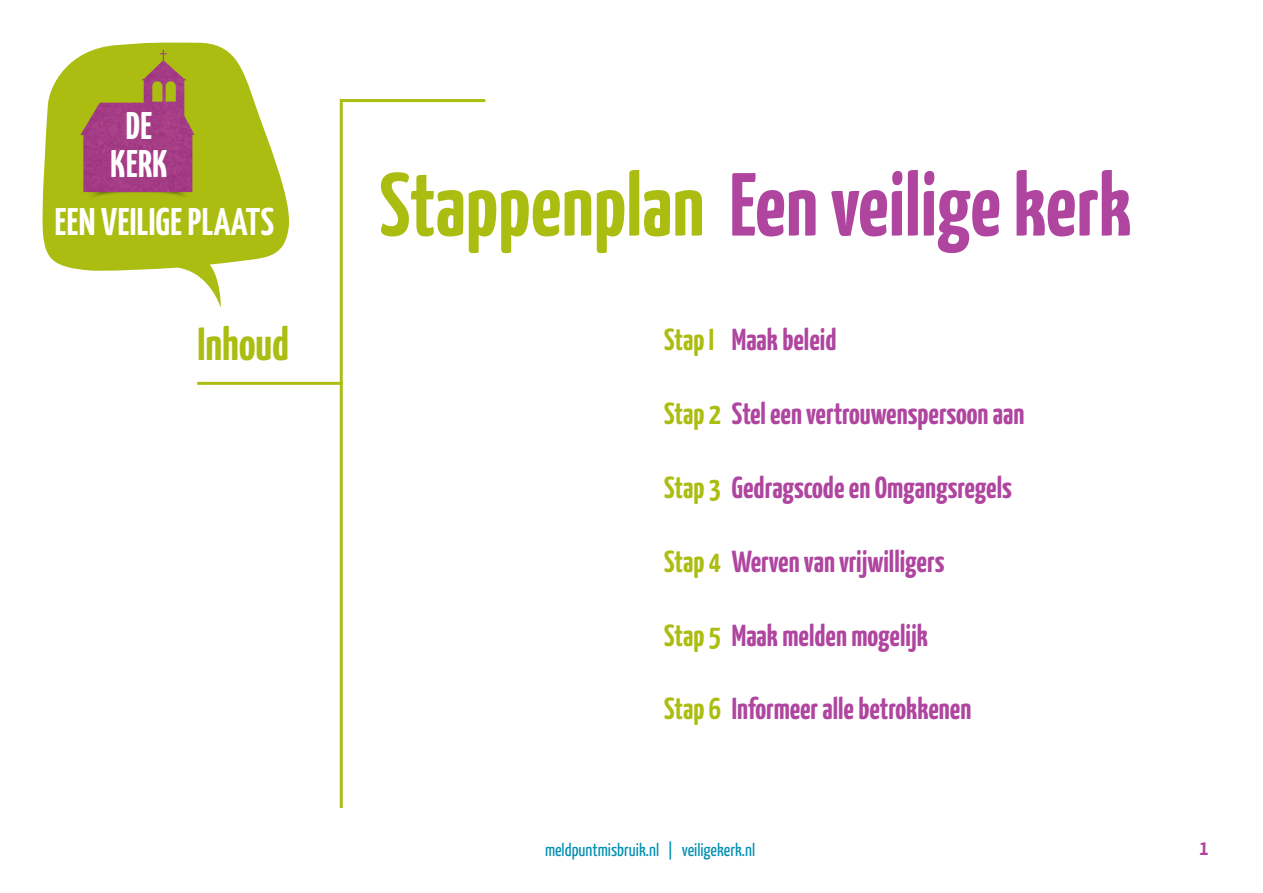
<style>
.page{position:relative;width:1263px;height:893px;background:#fff}
.page>*{position:absolute;margin:0;border:0;box-sizing:border-box;transform-origin:0 0}
.t1{font:700 89.25px "Yanone Kaffeesatz";color:#af459f}
.t2{font:700 46.5px "Yanone Kaffeesatz";color:#acbd11}
.t3{font:700 38.55px/38.2px "Yanone Kaffeesatz";letter-spacing:.01em;color:#fff;text-align:center}
.t4{font:700 30.45px "Yanone Kaffeesatz";color:#af459f}
.t5{font:700 21.15px "Yanone Kaffeesatz";color:#af459f}
.t6{font:18px "Yanone Kaffeesatz";color:#008fb1}
.s1{color:#acbd11}
</style>
<div class="page">
<hr style="left:340px;top:102px;width:3px;height:706px;background:#acbd11">
<hr style="left:197px;top:382px;width:146px;height:3px;background:#acbd11">
<hr style="left:340px;top:99px;width:145px;height:3px;background:#acbd11">
<svg style="left:42px;top:42px;width:247px;height:266px;fill:#acbd11"></svg>
<svg style="left:86px;top:192px;width:105px;height:9px"></svg>
<img style="left:80px;top:50px;width:114px;height:142px">
<p class="t3" style="left:110px;top:106px;width:59px">DE<br>KERK</p>
<p class="t3" style="left:55px;top:202px;width:221px">EEN VEILIGE PLAATS</p>
<h2 class="t2" style="left:197px;top:316px;width:93px">Inhoud</h2>
<h1 class="t1" style="left:379px;top:150px;width:754px"><span class="s1">Stappenplan</span> Een veilige kerk</h1>
<p class="t4" style="left:664px;top:321px;width:174px"><span class="s1">Stap I</span> Maak beleid</p>
<p class="t4" style="left:664px;top:395px;width:362px"><span class="s1">Stap 2</span> Stel een vertrouwenspersoon aan</p>
<p class="t4" style="left:664px;top:468px;width:349px"><span class="s1">Stap 3</span> Gedragscode en Omgangsregels</p>
<p class="t4" style="left:664px;top:542px;width:282px"><span class="s1">Stap 4</span> Werven van vrijwilligers</p>
<p class="t4" style="left:664px;top:616px;width:265px"><span class="s1">Stap 5</span> Maak melden mogelijk</p>
<p class="t4" style="left:664px;top:690px;width:309px"><span class="s1">Stap 6</span> Informeer alle betrokkenen</p>
<p class="t6" style="left:545px;top:838px;width:212px">meldpuntmisbruik.nl | veiligekerk.nl</p>
<p class="t5" style="left:1200px;top:835px;width:10px">1</p>
</div>
